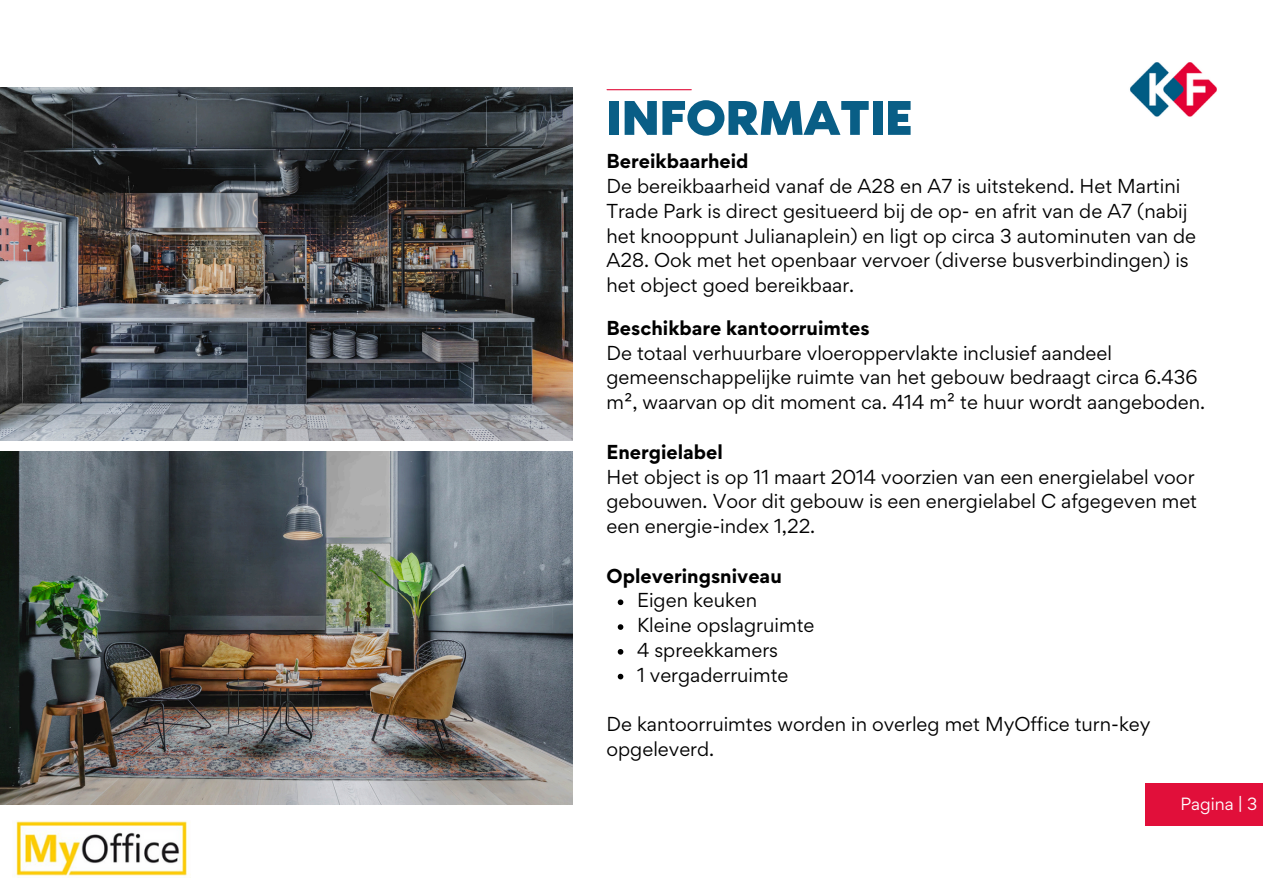
<style>
.page{position:relative;width:1263px;height:894px;background:#fff}
.page>*{position:absolute;margin:0;border:0;box-sizing:border-box;transform-origin:0 0}
.t1{font:61.35px "RTL Media Pro Medium";color:#095e86}
.t2{font:18px/24.8px "Gordita";color:#000}
.t3{font:700 18px "Gordita";color:#000}
.t4{font:15.75px "Gordita";color:#fff}
.s1{font-weight:700}
</style>
<div class="page">
<hr style="left:607px;top:89px;width:84px;height:1px;background:#e10f3a">
<img style="left:1130px;top:62px;width:87px;height:55px">
<img style="left:0;top:87px;width:573px;height:353px">
<img style="left:0;top:451px;width:573px;height:353px">
<img style="left:14px;top:821px;width:177px;height:56px">
<svg style="left:618px;top:599px;width:5px;height:6px"></svg>
<svg style="left:618px;top:624px;width:5px;height:5px"></svg>
<svg style="left:618px;top:649px;width:5px;height:5px"></svg>
<svg style="left:618px;top:673px;width:5px;height:6px"></svg>
<div style="left:1146px;top:782px;width:117px;height:43px;background:#e10f3a"></div>
<p class="t1" style="left:606px;top:91px;width:308px">INFORMATIE</p>
<h3 class="t2" style="left:606px;top:149px;width:591px"><span class="s1">Bereikbaarheid<br></span>De bereikbaarheid vanaf de A28 en A7 is uitstekend. Het Martini Trade Park is direct gesitueerd bij de op- en afrit van de A7 (nabij het knooppunt Julianaplein) en ligt op circa 3 autominuten van de A28. Ook met het openbaar vervoer (diverse busverbindingen) is het object goed bereikbaar.</h3>
<h3 class="t2" style="left:606px;top:315px;width:600px"><span class="s1">Beschikbare kantoorruimtes<br></span>De totaal verhuurbare vloeroppervlakte inclusief aandeel gemeenschappelijke ruimte van het gebouw bedraagt circa 6.436 m², waarvan op dit moment ca. 414 m² te huur wordt aangeboden.</h3>
<h3 class="t2" style="left:606px;top:439px;width:592px"><span class="s1">Energielabel<br></span>Het object is op 11 maart 2014 voorzien van een energielabel voor gebouwen. Voor dit gebouw is een energielabel C afgegeven met een energie-index 1,22.</h3>
<h2 class="t3" style="left:606px;top:563px;width:177px">Opleveringsniveau</h2>
<p class="t2" style="left:637px;top:587px;width:122px">Eigen keuken</p>
<p class="t2" style="left:637px;top:612px;width:179px">Kleine opslagruimte</p>
<p class="t2" style="left:637px;top:637px;width:142px">4 spreekkamers</p>
<p class="t2" style="left:637px;top:662px;width:153px">1 vergaderruimte</p>
<h3 class="t2" style="left:606px;top:711px;width:545px">De kantoorruimtes worden in overleg met MyOffice turn-key opgeleverd.</h3>
<p class="t4" style="left:1180px;top:793px;width:78px">Pagina | 3</p>
</div>
